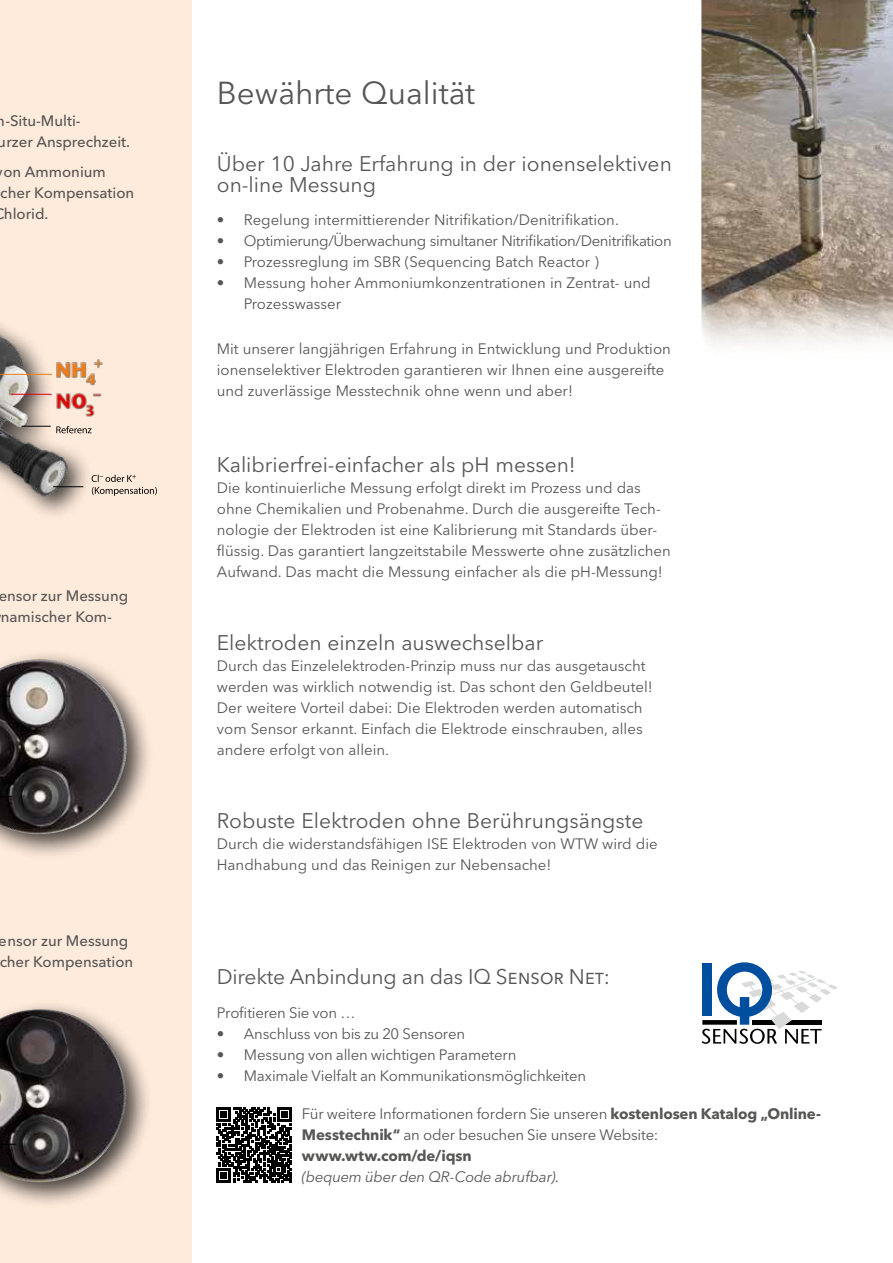
<style>
.page{position:relative;width:893px;height:1263px;background:#fff}
.page>*{position:absolute;margin:0;border:0;box-sizing:border-box;transform-origin:0 0}
.t1{font:31.5px "Avenir Next LT Pro";color:#565655}
.t2{font:21px/21px "Avenir Next LT Pro";color:#565655}
.t3{font:15px/21px "Avenir Next LT Pro";color:#565655}
.t4{font:500 15px/21px "Avenir Next LT Pro";color:#565655}
.t5{font:15px "Avenir Next LT Pro";letter-spacing:-.025em;color:#565655}
.s1{font-weight:700}
.s2{font-style:italic}
</style>
<div class="page">
<div style="left:0;top:0;width:191px;height:1263px;background:#feebdc"></div>
<img style="left:0;top:324px;width:134px;height:187px">
<img style="left:702px;top:0;width:191px;height:345px">
<div style="left:0;top:999px;width:153px;height:210px;background:#000;opacity:.75"></div>
<img style="left:0;top:1009px;width:126px;height:173px">
<div style="left:0;top:649px;width:154px;height:212px;background:#000;opacity:.75"></div>
<img style="left:0;top:659px;width:127px;height:175px">
<img style="left:54px;top:389px;width:49px;height:34px">
<img style="left:55px;top:359px;width:50px;height:28px">
<svg style="left:702px;top:962px;width:136px;height:82px"></svg>
<div style="left:702px;top:963px;width:10px;height:53px;background:#004e9e"></div>
<svg style="left:92px;top:475px;width:65px;height:21px"></svg>
<hr style="left:0;top:374px;width:52px;height:1px;background:#ef7c15">
<hr style="left:11px;top:394px;width:41px;height:1px;background:#e3000b">
<svg style="left:22px;top:426px;width:70px;height:7px"></svg>
<hr style="left:53px;top:486px;width:30px;height:1px;background:#000">
<svg style="left:217px;top:1108px;width:74px;height:74px"></svg>
<svg style="left:0;top:796px;width:12px;height:1px"></svg>
<svg style="left:0;top:1144px;width:16px;height:1px"></svg>
<p class="t4" style="left:-3px;top:111px;width:135px">n-Situ-Multi-<br>urzer Ansprechzeit.</p>
<p class="t4" style="left:0;top:162px;width:136px">on Ammonium cher Kompensation hlorid.</p>
<p class="t4" style="left:-1px;top:585px;width:131px">ensor zur Messung namischer Kom-</p>
<p class="t4" style="left:-1px;top:931px;width:136px">ensor zur Messung cher Kompensation</p>
<h1 class="t1" style="left:217px;top:74px;width:260px">Bewährte Qualität</h1>
<h2 class="t2" style="left:217px;top:153px;width:456px">Über 10 Jahre Erfahrung in der ionenselektiven on-line Messung</h2>
<p class="t3" style="left:217px;top:210px;width:404px">• Regelung intermittierender Nitrifikation/Denitrifikation.</p>
<p class="t5" style="left:217px;top:232px;width:456px">• Optimierung/Überwachung simultaner Nitrifikation/Denitrifikation</p>
<p class="t3" style="left:217px;top:252px;width:383px">• Prozessreglung im SBR (Sequencing Batch Reactor )</p>
<p class="t3" style="left:244px;top:273px;width:408px;text-indent:-27px">• Messung hoher Ammoniumkonzentrationen in Zentrat- und<br>Prozesswasser</p>
<p class="t3" style="left:217px;top:338px;width:455px">Mit unserer langjährigen Erfahrung in Entwicklung und Produktion ionenselektiver Elektroden garantieren wir Ihnen eine ausgereifte und zuverlässige Messtechnik ohne wenn und aber!</p>
<h2 class="t2" style="left:217px;top:454px;width:360px">Kalibrierfrei-einfacher als pH messen!</h2>
<p class="t3" style="left:217px;top:478px;width:456px">Die kontinuierliche Messung erfolgt direkt im Prozess und das ohne Chemikalien und Probenahme. Durch die ausgereifte Tech&shy;nologie der Elektroden ist eine Kalibrierung mit Standards über&shy;flüssig. Das garantiert langzeitstabile Messwerte ohne zusätzlichen Aufwand. Das macht die Messung einfacher als die pH-Messung!</p>
<h2 class="t2" style="left:217px;top:632px;width:328px">Elektroden einzeln auswechselbar</h2>
<p class="t3" style="left:217px;top:655px;width:437px">Durch das Einzelelektroden-Prinzip muss nur das ausgetauscht werden was wirklich notwendig ist. Das schont den Geldbeutel!<br>Der weitere Vorteil dabei: Die Elektroden werden automatisch vom Sensor erkannt. Einfach die Elektrode einschrauben, alles andere erfolgt von allein.</p>
<h2 class="t2" style="left:217px;top:810px;width:428px">Robuste Elektroden ohne Berührungsängste</h2>
<p class="t3" style="left:217px;top:833px;width:442px">Durch die widerstandsfähigen ISE Elektroden von WTW wird die<br>Handhabung und das Reinigen zur Nebensache!</p>
<h2 class="t2" style="left:217px;top:966px;width:395px">Direkte Anbindung an das IQ Sensor Net:</h2>
<p class="t3" style="left:217px;top:1002px;width:140px">Profitieren Sie von …</p>
<p class="t3" style="left:217px;top:1023px;width:250px">• Anschluss von bis zu 20 Sensoren</p>
<p class="t3" style="left:217px;top:1044px;width:301px">• Messung von allen wichtigen Parametern</p>
<p class="t3" style="left:217px;top:1065px;width:371px">• Maximale Vielfalt an Kommunikationsmöglichkeiten</p>
<p class="t3" style="left:302px;top:1103px;width:521px">Für weitere Informationen fordern Sie unseren <span class="s1">kostenlosen Katalog „Online-Messtechnik“</span> an oder besuchen Sie unsere Website: <span class="s1">www.wtw.com/de/iqsn<br></span><span class="s2">(bequem über den QR-Code abrufbar)</span>.</p>
</div>
